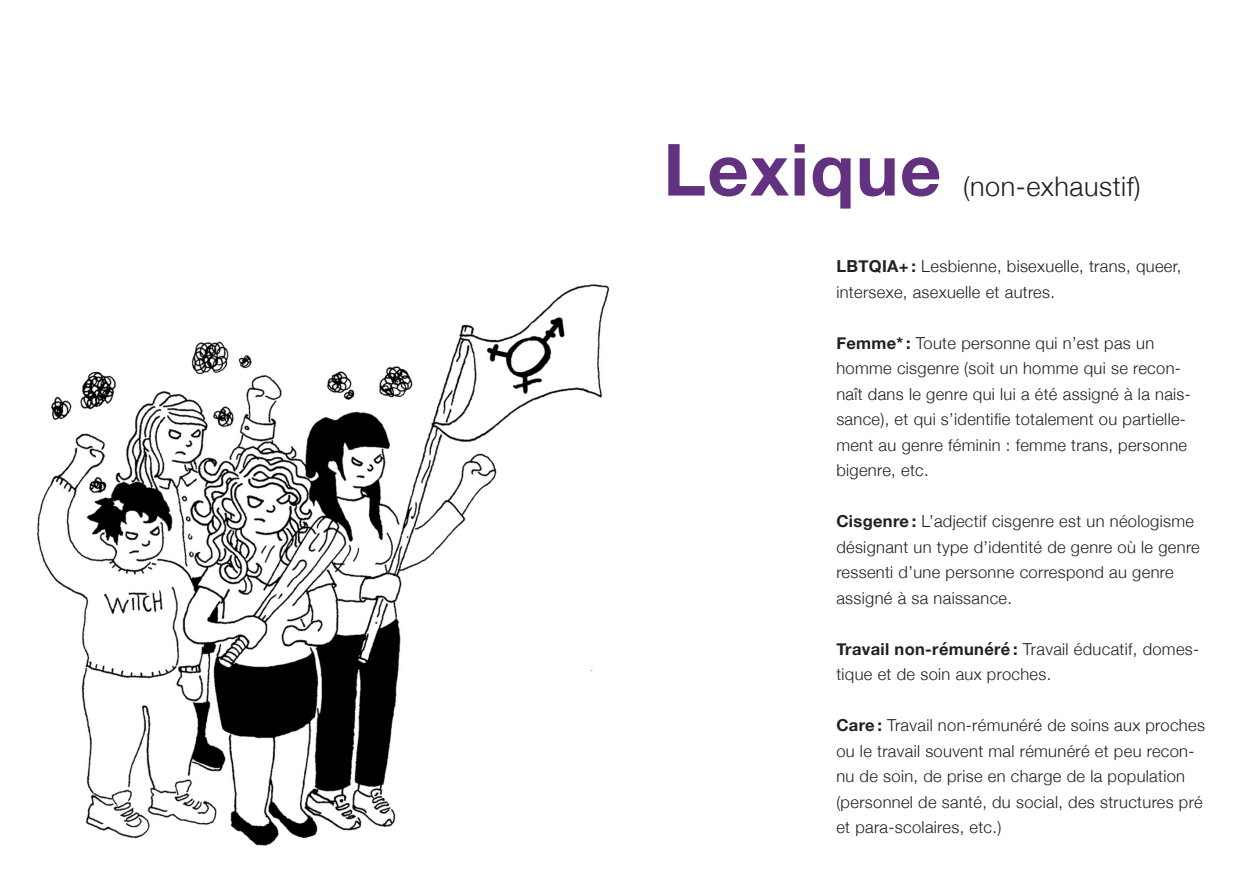
<style>
.page{position:relative;width:1259px;height:893px;background:#fff}
.page>*{position:absolute;margin:0;border:0;box-sizing:border-box;transform-origin:0 0}
.t1{font:700 72px "Helvetica Neue";letter-spacing:.02em;color:#623280}
.t2{font:300 27px "Helvetica Neue";letter-spacing:.02em;color:#231f20}
.t3{font:300 16.5px/25.5px "Helvetica Neue";letter-spacing:.02em;color:#231f20}
.s1{font-weight:700}
</style>
<div class="page">
<img style="left:37px;top:284px;width:573px;height:562px">
<p class="t1" style="left:663px;top:113px;width:279px">Lexique</p>
<p class="t2" style="left:963px;top:164px;width:179px">(non-exhaustif)</p>
<p class="t3" style="left:836px;top:252px;width:346px"><span class="s1">LBTQIA+ :</span> Lesbienne, bisexuelle, trans, queer, intersexe, asexuelle et autres.</p>
<p class="t3" style="left:836px;top:329px;width:356px"><span class="s1">Femme* :</span> Toute personne qui n’est pas un homme cisgenre (soit un homme qui se recon&shy;naît dans le genre qui lui a été assigné à la nais&shy;sance), et qui s’identifie totalement ou partielle&shy;ment au genre féminin : femme trans, personne bigenre, etc.</p>
<p class="t3" style="left:836px;top:507px;width:365px"><span class="s1">Cisgenre :</span> L’adjectif cisgenre est un néologisme désignant un type d’identité de genre où le genre ressenti d’une personne correspond au genre assigné à sa naissance.</p>
<p class="t3" style="left:836px;top:635px;width:364px"><span class="s1">Travail non-rémunéré :</span> Travail éducatif, domes&shy;tique et de soin aux proches.</p>
<p class="t3" style="left:836px;top:711px;width:370px"><span class="s1">Care :</span> Travail non-rémunéré de soins aux proches ou le travail souvent mal rémunéré et peu recon&shy;nu de soin, de prise en charge de la population (personnel de santé, du social, des structures pré et para-scolaires, etc.)</p>
</div>
